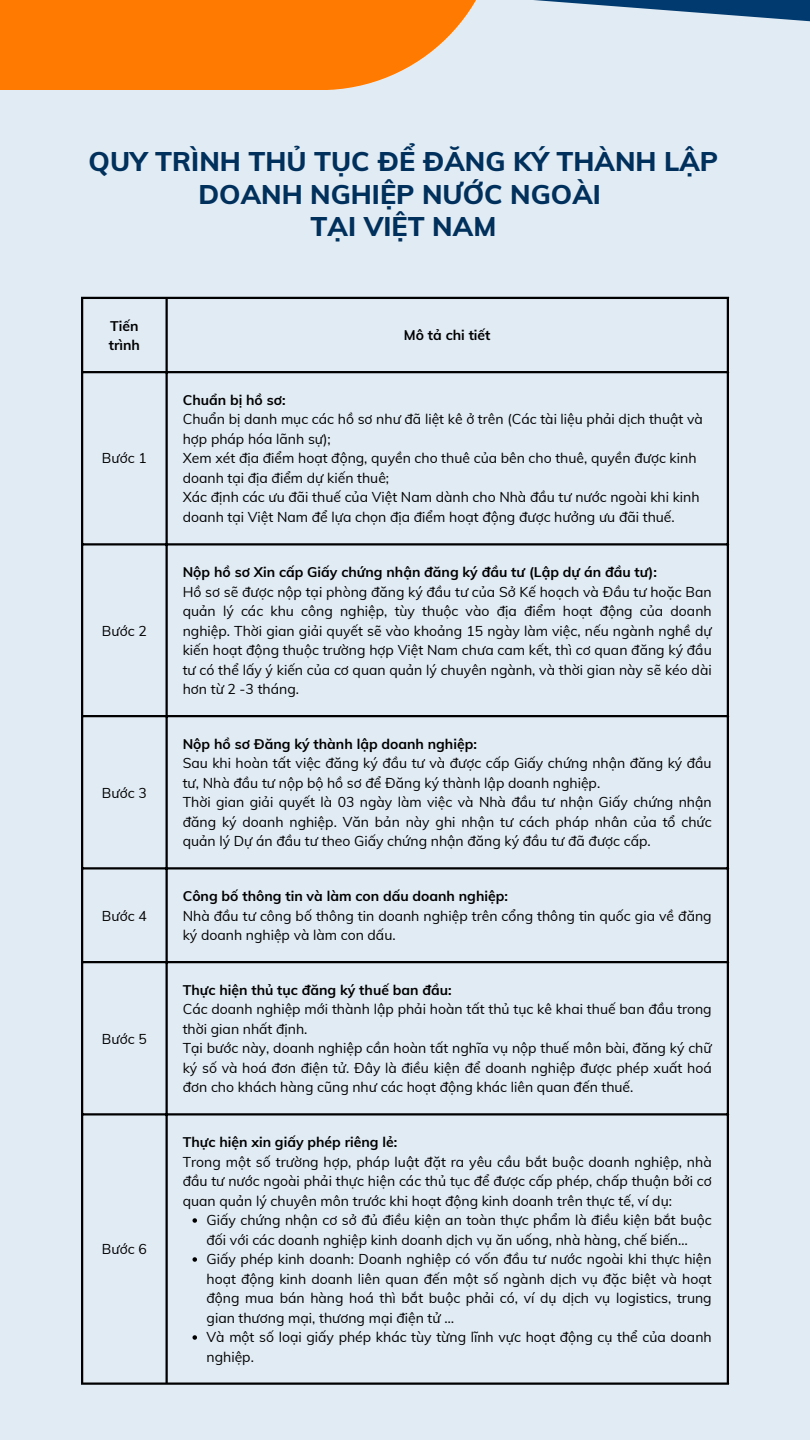
<style>
.page{position:relative;width:810px;height:1440px;background:#e1ebf4}
.page>*{position:absolute;margin:0;border:0;box-sizing:border-box;transform-origin:0 0}
.t1{font:800 27px/32.2px "Muli";color:#00305b;text-align:center}
.t2{font:14px/19.5px "Muli";color:#000}
.t3{font:700 14px/19.5px "Muli";color:#000}
</style>
<div class="page">
<svg style="left:0;top:0;width:810px;height:90px"></svg>
<svg style="left:193px;top:1218px;width:4px;height:5px"></svg>
<svg style="left:193px;top:1257px;width:4px;height:5px"></svg>
<svg style="left:193px;top:1335px;width:4px;height:5px"></svg>
<hr style="left:81px;top:299px;width:2px;height:1084px;background:#000">
<hr style="left:166px;top:299px;width:2px;height:1084px;background:#000">
<hr style="left:727px;top:299px;width:2px;height:1084px;background:#000">
<hr style="left:81px;top:297px;width:648px;height:2px;background:#000">
<hr style="left:81px;top:371px;width:648px;height:2px;background:#000">
<hr style="left:81px;top:543px;width:648px;height:3px;background:#000">
<hr style="left:81px;top:715px;width:648px;height:2px;background:#000">
<hr style="left:81px;top:867px;width:648px;height:3px;background:#000">
<hr style="left:81px;top:961px;width:648px;height:2px;background:#000">
<hr style="left:81px;top:1113px;width:648px;height:3px;background:#000">
<hr style="left:81px;top:1383px;width:648px;height:2px;background:#000">
<p class="t1" style="left:89px;top:145px;width:631px">QUY TRÌNH THỦ TỤC ĐỂ ĐĂNG KÝ THÀNH LẬP<br>DOANH NGHIỆP NƯỚC NGOÀI</p>
<p class="t1" style="left:311px;top:210px;width:187px">TẠI VIỆT NAM</p>
<p class="t3" style="left:109px;top:315px;width:33px">Tiến trình</p>
<p class="t3" style="left:404px;top:325px;width:88px">Mô tả chi tiết</p>
<p class="t2" style="left:102px;top:448px;width:46px">Bước 1</p>
<p class="t2" style="left:102px;top:620px;width:46px">Bước 2</p>
<p class="t2" style="left:102px;top:782px;width:46px">Bước 3</p>
<p class="t2" style="left:102px;top:905px;width:46px">Bước 4</p>
<p class="t2" style="left:102px;top:1028px;width:46px">Bước 5</p>
<p class="t2" style="left:102px;top:1239px;width:46px">Bước 6</p>
<p class="t3" style="left:183px;top:390px;width:104px">Chuẩn bị hồ sơ:</p>
<p class="t2" style="left:183px;top:409px;width:522px">Chuẩn bị danh mục các hồ sơ như đã liệt kê ở trên (Các tài liệu phải dịch thuật và hợp pháp hóa lãnh sự);</p>
<p class="t2" style="left:183px;top:448px;width:515px">Xem xét địa điểm hoạt động, quyền cho thuê của bên cho thuê, quyền được kinh doanh tại địa điểm dự kiến thuê;</p>
<p class="t2" style="left:183px;top:487px;width:518px">Xác định các ưu đãi thuế của Việt Nam dành cho Nhà đầu tư nước ngoài khi kinh doanh tại Việt Nam để lựa chọn địa điểm hoạt động được hưởng ưu đãi thuế.</p>
<p class="t3" style="left:183px;top:562px;width:476px">Nộp hồ sơ Xin cấp Giấy chứng nhận đăng ký đầu tư (Lập dự án đầu tư):</p>
<p class="t2" style="left:183px;top:581px;width:530px;text-align:justify">Hồ sơ sẽ được nộp tại phòng đăng ký đầu tư của Sở Kế hoạch và Đầu tư hoặc Ban quản lý các khu công nghiệp, tùy thuộc vào địa điểm hoạt động của doanh nghiệp. Thời gian giải quyết sẽ vào khoảng 15 ngày làm việc, nếu ngành nghề dự kiến hoạt động thuộc trường hợp Việt Nam chưa cam kết, thì cơ quan đăng ký đầu tư có thể lấy ý kiến của cơ quan quản lý chuyên ngành, và thời gian này sẽ kéo dài hơn từ 2 -3 tháng.</p>
<p class="t3" style="left:183px;top:734px;width:296px">Nộp hồ sơ Đăng ký thành lập doanh nghiệp:</p>
<p class="t2" style="left:183px;top:753px;width:530px">Sau khi hoàn tất việc đăng ký đầu tư và được cấp Giấy chứng nhận đăng ký đầu tư, Nhà đầu tư nộp bộ hồ sơ để Đăng ký thành lập doanh nghiệp.</p>
<p class="t2" style="left:183px;top:792px;width:530px;text-align:justify">Thời gian giải quyết là 03 ngày làm việc và Nhà đầu tư nhận Giấy chứng nhận đăng ký doanh nghiệp. Văn bản này ghi nhận tư cách pháp nhân của tổ chức quản lý Dự án đầu tư theo Giấy chứng nhận đăng ký đầu tư đã được cấp.</p>
<p class="t3" style="left:183px;top:886px;width:327px">Công bố thông tin và làm con dấu doanh nghiệp:</p>
<p class="t2" style="left:183px;top:905px;width:530px">Nhà đầu tư công bố thông tin doanh nghiệp trên cổng thông tin quốc gia về đăng ký doanh nghiệp và làm con dấu.</p>
<p class="t3" style="left:183px;top:980px;width:270px">Thực hiện thủ tục đăng ký thuế ban đầu:</p>
<p class="t2" style="left:183px;top:999px;width:530px">Các doanh nghiệp mới thành lập phải hoàn tất thủ tục kê khai thuế ban đầu trong thời gian nhất định.</p>
<p class="t2" style="left:183px;top:1038px;width:530px;text-align:justify">Tại bước này, doanh nghiệp cần hoàn tất nghĩa vụ nộp thuế môn bài, đăng ký chữ ký số và hoá đơn điện tử. Đây là điều kiện để doanh nghiệp được phép xuất hoá đơn cho khách hàng cũng như các hoạt động khác liên quan đến thuế.</p>
<p class="t3" style="left:183px;top:1132px;width:216px">Thực hiện xin giấy phép riêng lẻ:</p>
<p class="t2" style="left:183px;top:1151px;width:530px;text-align:justify">Trong một số trường hợp, pháp luật đặt ra yêu cầu bắt buộc doanh nghiệp, nhà đầu tư nước ngoài phải thực hiện các thủ tục để được cấp phép, chấp thuận bởi cơ quan quản lý chuyên môn trước khi hoạt động kinh doanh trên thực tế, ví dụ:</p>
<p class="t2" style="left:207px;top:1210px;width:507px">Giấy chứng nhận cơ sở đủ điều kiện an toàn thực phẩm là điều kiện bắt buộc đối với các doanh nghiệp kinh doanh dịch vụ ăn uống, nhà hàng, chế biến…</p>
<p class="t2" style="left:207px;top:1249px;width:507px;text-align:justify">Giấy phép kinh doanh: Doanh nghiệp có vốn đầu tư nước ngoài khi thực hiện hoạt động kinh doanh liên quan đến một số ngành dịch vụ đặc biệt và hoạt động mua bán hàng hoá thì bắt buộc phải có, ví dụ dịch vụ logistics, trung gian thương mại, thương mại điện tử …</p>
<p class="t2" style="left:207px;top:1327px;width:507px">Và một số loại giấy phép khác tùy từng lĩnh vực hoạt động cụ thể của doanh nghiệp.</p>
</div>
